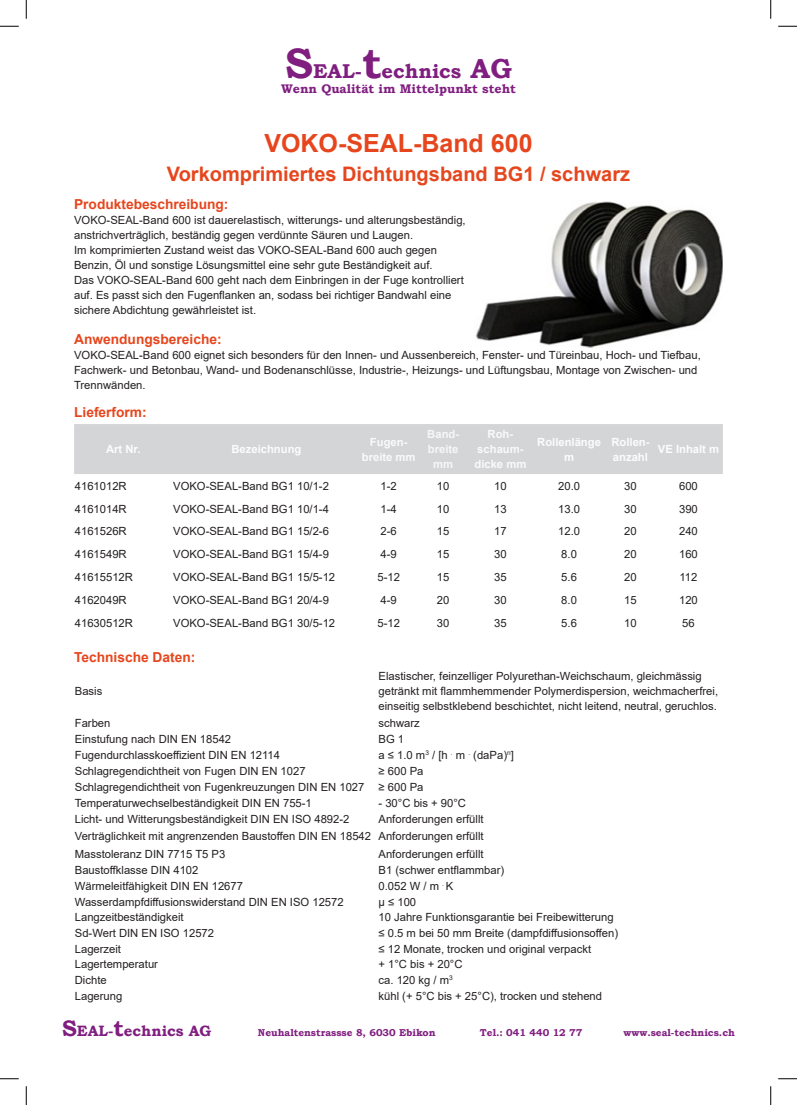
<style>
.page{position:relative;width:797px;height:1105px;background:#fff}
.page>*{position:absolute;margin:0;border:0;box-sizing:border-box;transform-origin:0 0}
.t1{font:700 25px "Arial";color:#e6461d}
.t2{font:700 20px "Arial";color:#e6461d}
.t3{font:700 20px "Bookman Old Style";color:#801e80}
.t4{font:700 15px "Bookman Old Style";color:#801e80}
.t5{font:700 13.75px "Arial";color:#e6461d}
.t6{font:700 12.5px "Bookman Old Style";color:#801e80}
.t7{font:11.25px/15px "Arial";color:#231f20}
.t8{font:700 11.25px/15px "Arial";color:#fcfcfc;text-align:center}
.t9{font:700 11.25px/15px "Arial";color:#fafafa;text-align:center}
.t10{font:700 11.25px/15px "Arial";color:#f7f7f8;text-align:center}
.t11{font:700 10px "Bookman Old Style";color:#801e80}
.s1{font-size:42.5px}
.s2{font-size:27.5px}
.s3{font-size:22.5px}
</style>
<div class="page">
<img style="left:476px;top:201px;width:247px;height:147px">
<div style="left:74px;top:424px;width:649px;height:50px;background:#d4d5d7"></div>
<svg style="left:0;top:25px;width:19px;height:2px"></svg>
<svg style="left:778px;top:25px;width:19px;height:2px"></svg>
<svg style="left:0;top:1078px;width:19px;height:1px"></svg>
<svg style="left:778px;top:1078px;width:19px;height:1px"></svg>
<svg style="left:25px;top:0;width:2px;height:19px"></svg>
<svg style="left:25px;top:1086px;width:2px;height:19px"></svg>
<svg style="left:770px;top:0;width:1px;height:19px"></svg>
<svg style="left:770px;top:1086px;width:1px;height:19px"></svg>
<p class="t3" style="left:285px;top:57px;width:228px"><span class="s1">S</span>EAL-<span class="s1">t</span>echnics <span class="s2">AG</span></p>
<p class="t6" style="left:281px;top:80px;width:236px">Wenn Qualität im Mittelpunkt steht</p>
<p class="t1" style="left:264px;top:126px;width:270px">VOKO-SEAL-Band 600</p>
<p class="t2" style="left:167px;top:159px;width:465px">Vorkomprimiertes Dichtungsband BG1 / schwarz</p>
<p class="t5" style="left:74px;top:194px;width:156px">Produktebeschreibung:</p>
<p class="t7" style="left:74px;top:212px;width:393px">VOKO-SEAL-Band 600 ist dauerelastisch, witterungs- und alterungsbeständig, anstrichverträglich, beständig gegen verdünnte Säuren und Laugen.<br>Im komprimierten Zustand weist das VOKO-SEAL-Band 600 auch gegen Benzin, Öl und sonstige Lösungsmittel eine sehr gute Beständigkeit auf.</p>
<p class="t7" style="left:74px;top:272px;width:391px">Das VOKO-SEAL-Band 600 geht nach dem Einbringen in der Fuge kontrolliert auf. Es passt sich den Fugenflanken an, sodass bei richtiger Bandwahl eine sichere Abdichtung gewährleistet ist.</p>
<p class="t5" style="left:74px;top:329px;width:149px">Anwendungsbereiche:</p>
<p class="t7" style="left:74px;top:348px;width:628px">VOKO-SEAL-Band 600 eignet sich besonders für den Innen- und Aussenbereich, Fenster- und Türeinbau, Hoch- und Tiefbau,<br>Fachwerk- und Betonbau, Wand- und Bodenanschlüsse, Industrie-, Heizungs- und Lüftungsbau, Montage von Zwischen- und<br>Trennwänden.</p>
<p class="t5" style="left:74px;top:402px;width:74px">Lieferform:</p>
<p class="t8" style="left:106px;top:442px;width:36px">Art Nr.</p>
<p class="t8" style="left:231px;top:442px;width:72px">Bezeichnung</p>
<p class="t9" style="left:362px;top:434px;width:55px">Fugen&shy;breite mm</p>
<p class="t10" style="left:427px;top:427px;width:33px">Band&shy;breite mm</p>
<p class="t9" style="left:477px;top:427px;width:48px">Roh&shy;schaum-</p>
<p class="t9" style="left:474px;top:457px;width:53px">dicke mm</p>
<p class="t8" style="left:537px;top:434px;width:65px">Rollenlänge m</p>
<p class="t8" style="left:611px;top:434px;width:40px;text-align:left">Rollen&shy;anzahl</p>
<p class="t8" style="left:658px;top:442px;width:63px">VE Inhalt m</p>
<p class="t7" style="left:75px;top:478px;width:53px">4161012R</p>
<p class="t7" style="left:173px;top:478px;width:157px">VOKO-SEAL-Band BG1 10/1-2</p>
<p class="t7" style="left:380px;top:478px;width:18px">1-2</p>
<p class="t7" style="left:437px;top:478px;width:14px">10</p>
<p class="t7" style="left:494px;top:478px;width:14px">10</p>
<p class="t7" style="left:558px;top:478px;width:23px">20.0</p>
<p class="t7" style="left:624px;top:478px;width:14px">30</p>
<p class="t7" style="left:679px;top:478px;width:20px">600</p>
<p class="t7" style="left:75px;top:501px;width:53px">4161014R</p>
<p class="t7" style="left:173px;top:501px;width:157px">VOKO-SEAL-Band BG1 10/1-4</p>
<p class="t7" style="left:380px;top:501px;width:18px">1-4</p>
<p class="t7" style="left:437px;top:501px;width:14px">10</p>
<p class="t7" style="left:494px;top:501px;width:14px">13</p>
<p class="t7" style="left:558px;top:501px;width:23px">13.0</p>
<p class="t7" style="left:624px;top:501px;width:14px">30</p>
<p class="t7" style="left:679px;top:501px;width:20px">390</p>
<p class="t7" style="left:75px;top:524px;width:53px">4161526R</p>
<p class="t7" style="left:173px;top:524px;width:157px">VOKO-SEAL-Band BG1 15/2-6</p>
<p class="t7" style="left:380px;top:524px;width:18px">2-6</p>
<p class="t7" style="left:437px;top:524px;width:14px">15</p>
<p class="t7" style="left:494px;top:524px;width:14px">17</p>
<p class="t7" style="left:558px;top:524px;width:23px">12.0</p>
<p class="t7" style="left:624px;top:524px;width:14px">20</p>
<p class="t7" style="left:679px;top:524px;width:20px">240</p>
<p class="t7" style="left:75px;top:547px;width:53px">4161549R</p>
<p class="t7" style="left:173px;top:547px;width:157px">VOKO-SEAL-Band BG1 15/4-9</p>
<p class="t7" style="left:380px;top:547px;width:18px">4-9</p>
<p class="t7" style="left:437px;top:547px;width:14px">15</p>
<p class="t7" style="left:494px;top:547px;width:14px">30</p>
<p class="t7" style="left:561px;top:547px;width:17px">8.0</p>
<p class="t7" style="left:624px;top:547px;width:14px">20</p>
<p class="t7" style="left:679px;top:547px;width:20px">160</p>
<p class="t7" style="left:75px;top:570px;width:60px">41615512R</p>
<p class="t7" style="left:173px;top:570px;width:163px">VOKO-SEAL-Band BG1 15/5-12</p>
<p class="t7" style="left:377px;top:570px;width:24px">5-12</p>
<p class="t7" style="left:437px;top:570px;width:14px">15</p>
<p class="t7" style="left:494px;top:570px;width:14px">35</p>
<p class="t7" style="left:561px;top:570px;width:17px">5.6</p>
<p class="t7" style="left:624px;top:570px;width:14px">20</p>
<p class="t7" style="left:679px;top:570px;width:19px">112</p>
<p class="t7" style="left:75px;top:593px;width:53px">4162049R</p>
<p class="t7" style="left:173px;top:593px;width:157px">VOKO-SEAL-Band BG1 20/4-9</p>
<p class="t7" style="left:380px;top:593px;width:18px">4-9</p>
<p class="t7" style="left:437px;top:593px;width:14px">20</p>
<p class="t7" style="left:494px;top:593px;width:14px">30</p>
<p class="t7" style="left:561px;top:593px;width:17px">8.0</p>
<p class="t7" style="left:624px;top:593px;width:14px">15</p>
<p class="t7" style="left:679px;top:593px;width:20px">120</p>
<p class="t7" style="left:75px;top:615px;width:60px">41630512R</p>
<p class="t7" style="left:173px;top:615px;width:163px">VOKO-SEAL-Band BG1 30/5-12</p>
<p class="t7" style="left:377px;top:615px;width:24px">5-12</p>
<p class="t7" style="left:437px;top:615px;width:14px">30</p>
<p class="t7" style="left:494px;top:615px;width:14px">35</p>
<p class="t7" style="left:561px;top:615px;width:17px">5.6</p>
<p class="t7" style="left:624px;top:615px;width:14px">10</p>
<p class="t7" style="left:682px;top:615px;width:14px">56</p>
<p class="t5" style="left:74px;top:648px;width:123px">Technische Daten:</p>
<p class="t7" style="left:75px;top:683px;width:29px">Basis</p>
<p class="t7" style="left:378px;top:668px;width:341px">Elastischer, feinzelliger Polyurethan-Weichschaum, gleichmässig getränkt mit flammhemmender Polymerdispersion, weichmacherfrei, einseitig selbstklebend beschichtet, nicht leitend, neutral, geruchlos.</p>
<p class="t7" style="left:75px;top:716px;width:37px">Farben</p>
<p class="t7" style="left:378px;top:716px;width:43px">schwarz</p>
<p class="t7" style="left:75px;top:732px;width:158px">Einstufung nach DIN EN 18542</p>
<p class="t7" style="left:378px;top:732px;width:27px">BG 1</p>
<p class="t7" style="left:75px;top:748px;width:207px">Fugendurchlasskoeffizient DIN EN 12114</p>
<p class="t7" style="left:378px;top:748px;width:137px">a ≤ 1.0 m<sup>3</sup> / [h <sup>.</sup> m <sup>.</sup> (daPa)<sup>n</sup>]</p>
<p class="t7" style="left:75px;top:763px;width:232px">Schlagregendichtheit von Fugen DIN EN 1027</p>
<p class="t7" style="left:378px;top:763px;width:46px">≥ 600 Pa</p>
<p class="t7" style="left:75px;top:779px;width:291px">Schlagregendichtheit von Fugenkreuzungen DIN EN 1027</p>
<p class="t7" style="left:378px;top:779px;width:46px">≥ 600 Pa</p>
<p class="t7" style="left:75px;top:795px;width:238px">Temperaturwechselbeständigkeit DIN EN 755-1</p>
<p class="t7" style="left:378px;top:795px;width:89px">- 30°C bis + 90°C</p>
<p class="t7" style="left:75px;top:811px;width:276px">Licht- und Witterungsbeständigkeit DIN EN ISO 4892-2</p>
<p class="t7" style="left:378px;top:811px;width:107px">Anforderungen erfüllt</p>
<p class="t7" style="left:75px;top:828px;width:298px">Verträglichkeit mit angrenzenden Baustoffen DIN EN 18542</p>
<p class="t7" style="left:378px;top:828px;width:107px">Anforderungen erfüllt</p>
<p class="t7" style="left:75px;top:846px;width:152px">Masstoleranz DIN 7715 T5 P3</p>
<p class="t7" style="left:378px;top:846px;width:107px">Anforderungen erfüllt</p>
<p class="t7" style="left:75px;top:863px;width:125px">Baustoffklasse DIN 4102</p>
<p class="t7" style="left:378px;top:863px;width:127px">B1 (schwer entflammbar)</p>
<p class="t7" style="left:75px;top:878px;width:170px">Wärmeleitfähigkeit DIN EN 12677</p>
<p class="t7" style="left:378px;top:878px;width:76px">0.052 W / m <sup>.</sup> K</p>
<p class="t7" style="left:75px;top:894px;width:270px">Wasserdampfdiffusionswiderstand DIN EN ISO 12572</p>
<p class="t7" style="left:378px;top:894px;width:39px">µ ≤ 100</p>
<p class="t7" style="left:75px;top:910px;width:110px">Langzeitbeständigkeit</p>
<p class="t7" style="left:378px;top:910px;width:237px">10 Jahre Funktionsgarantie bei Freibewitterung</p>
<p class="t7" style="left:75px;top:925px;width:141px">Sd-Wert DIN EN ISO 12572</p>
<p class="t7" style="left:378px;top:925px;width:241px">≤ 0.5 m bei 50 mm Breite (dampfdiffusionsoffen)</p>
<p class="t7" style="left:75px;top:941px;width:48px">Lagerzeit</p>
<p class="t7" style="left:378px;top:941px;width:214px">≤ 12 Monate, trocken und original verpackt</p>
<p class="t7" style="left:75px;top:957px;width:85px">Lagertemperatur</p>
<p class="t7" style="left:378px;top:957px;width:86px">+ 1°C bis + 20°C</p>
<p class="t7" style="left:75px;top:972px;width:33px">Dichte</p>
<p class="t7" style="left:378px;top:972px;width:76px">ca. 120 kg / m<sup>3</sup></p>
<p class="t7" style="left:75px;top:988px;width:49px">Lagerung</p>
<p class="t7" style="left:378px;top:988px;width:225px">kühl (+ 5°C bis + 25°C), trocken und stehend</p>
<p class="t4" style="left:62px;top:1020px;width:151px"><span class="s3">S</span>EAL-<span class="s3">t</span>echnics AG</p>
<p class="t11" style="left:258px;top:1025px;width:179px">Neuhaltenstrassse 8, 6030 Ebikon</p>
<p class="t11" style="left:480px;top:1025px;width:104px">Tel.: 041 440 12 77</p>
<p class="t11" style="left:623px;top:1025px;width:113px">www.seal-technics.ch</p>
</div>
